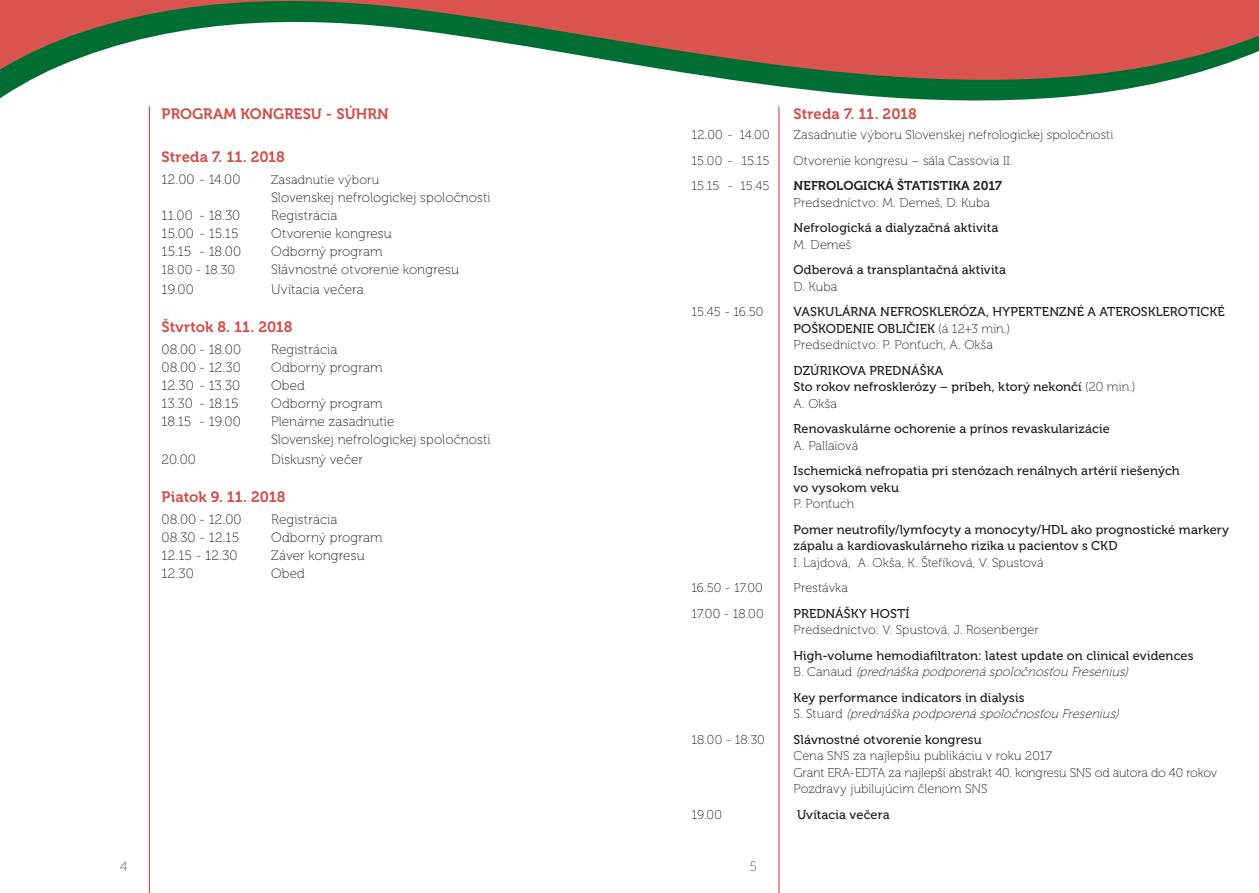
<style>
.page{position:relative;width:1259px;height:893px;background:#fff}
.page>*{position:absolute;margin:0;border:0;box-sizing:border-box;transform-origin:0 0}
.t1{font:15px "Museo 700";color:#d34d47}
.t2{font:13.5px/18px "Museo 100";letter-spacing:.005em;color:#231f20}
.t3{font:13.5px "Museo 100";color:#57585a}
.t4{font:12.75px/16.5px "Museo 500";letter-spacing:.01em;color:#231f20}
.t5{font:12.75px/16.5px "Museo 100";letter-spacing:.005em;color:#231f20}
.t6{font:italic 12.75px "Museo 100";color:#231f20}
.t7{font:12.75px "Museo 700";letter-spacing:.01em;color:#231f20}
.s1{font-family:"Museo 100"}
.s2{font-style:normal}
</style>
<div class="page">
<hr style="left:149px;top:106px;width:1px;height:787px;background:#d34d47">
<hr style="left:778px;top:106px;width:1px;height:787px;background:#d34d47">
<svg style="left:0;top:87px;width:1137px;height:21px"></svg>
<svg style="left:0;top:0;width:1259px;height:87px"></svg>
<p class="t1" style="left:162px;top:108px;width:229px">PROGRAM KONGRESU - SÚHRN</p>
<p class="t1" style="left:162px;top:151px;width:125px">Streda 7. 11. 2018</p>
<p class="t2" style="left:162px;top:172px;width:80px">12.00 - 14.00</p>
<p class="t5" style="left:271px;top:173px;width:110px">Zasadnutie výboru</p>
<p class="t2" style="left:271px;top:190px;width:221px">Slovenskej nefrologickej spoločnosti</p>
<p class="t2" style="left:162px;top:208px;width:80px">11.00 - 18.30</p>
<p class="t2" style="left:271px;top:208px;width:68px">Registrácia</p>
<p class="t2" style="left:162px;top:226px;width:78px">15.00 - 15.15</p>
<p class="t2" style="left:271px;top:226px;width:122px">Otvorenie kongresu</p>
<p class="t2" style="left:162px;top:244px;width:81px">15.15 - 18.00</p>
<p class="t2" style="left:271px;top:244px;width:113px">Odborný program</p>
<p class="t5" style="left:162px;top:263px;width:75px">18.00 - 18.30</p>
<p class="t2" style="left:271px;top:262px;width:189px">Slávnostné otvorenie kongresu</p>
<p class="t2" style="left:162px;top:281px;width:34px">19.00</p>
<p class="t2" style="left:271px;top:281px;width:94px">Uvítacia večera</p>
<p class="t1" style="left:162px;top:321px;width:132px">Štvrtok 8. 11. 2018</p>
<p class="t2" style="left:162px;top:341px;width:81px">08.00 - 18.00</p>
<p class="t2" style="left:271px;top:341px;width:68px">Registrácia</p>
<p class="t2" style="left:162px;top:359px;width:81px">08.00 - 12.30</p>
<p class="t2" style="left:271px;top:359px;width:113px">Odborný program</p>
<p class="t2" style="left:162px;top:377px;width:80px">12.30 - 13.30</p>
<p class="t2" style="left:271px;top:377px;width:35px">Obed</p>
<p class="t2" style="left:162px;top:395px;width:78px">13.30 - 18.15</p>
<p class="t2" style="left:271px;top:395px;width:113px">Odborný program</p>
<p class="t2" style="left:162px;top:413px;width:81px">18.15 - 19.00</p>
<p class="t2" style="left:271px;top:413px;width:221px">Plenárne zasadnutie<br>Slovenskej nefrologickej spoločnosti</p>
<p class="t2" style="left:162px;top:451px;width:36px">20.00</p>
<p class="t2" style="left:271px;top:451px;width:93px">Diskusný večer</p>
<p class="t1" style="left:162px;top:491px;width:125px">Piatok 9. 11. 2018</p>
<p class="t2" style="left:162px;top:511px;width:82px">08.00 - 12.00</p>
<p class="t2" style="left:271px;top:511px;width:68px">Registrácia</p>
<p class="t2" style="left:162px;top:529px;width:79px">08.30 - 12.15</p>
<p class="t2" style="left:271px;top:529px;width:113px">Odborný program</p>
<p class="t2" style="left:162px;top:547px;width:77px">12.15 - 12.30</p>
<p class="t2" style="left:271px;top:547px;width:95px">Záver kongresu</p>
<p class="t2" style="left:162px;top:565px;width:34px">12.30</p>
<p class="t2" style="left:271px;top:565px;width:35px">Obed</p>
<p class="t1" style="left:793px;top:108px;width:125px">Streda 7. 11. 2018</p>
<p class="t5" style="left:691px;top:128px;width:80px">12.00 - 14.00</p>
<p class="t5" style="left:793px;top:128px;width:321px">Zasadnutie výboru Slovenskej nefrologickej spoločnosti</p>
<p class="t5" style="left:691px;top:153px;width:79px">15.00 - 15.15</p>
<p class="t5" style="left:793px;top:153px;width:221px">Otvorenie kongresu – sála Cassovia II.</p>
<p class="t5" style="left:691px;top:179px;width:79px">15.15 - 15.45</p>
<p class="t7" style="left:793px;top:181px;width:210px">NEFROLOGICKÁ ŠTATISTIKA 2017</p>
<p class="t5" style="left:793px;top:195px;width:198px">Predsedníctvo: M. Demeš, D. Kuba</p>
<p class="t4" style="left:793px;top:221px;width:206px">Nefrologická a dialyzačná aktivita</p>
<p class="t5" style="left:793px;top:237px;width:59px">M. Demeš</p>
<p class="t4" style="left:793px;top:263px;width:214px">Odberová a transplantačná aktivita</p>
<p class="t5" style="left:793px;top:279px;width:45px">D. Kuba</p>
<p class="t5" style="left:691px;top:305px;width:73px">15.45 - 16.50</p>
<p class="t4" style="left:793px;top:305px;width:432px">VASKULÁRNA NEFROSKLERÓZA, HYPERTENZNÉ A ATEROSKLEROTICKÉ<br>POŠKODENIE OBLIČIEK <span class="s1">(á 12+3 min.)</span></p>
<p class="t5" style="left:793px;top:338px;width:201px">Predsedníctvo: P. Ponťuch, A. Okša</p>
<p class="t4" style="left:793px;top:363px;width:343px">DZÚRIKOVA PREDNÁŠKA<br>Sto rokov nefrosklerózy – príbeh, ktorý nekončí <span class="s1">(20 min.)</span></p>
<p class="t5" style="left:793px;top:396px;width:45px">A. Okša</p>
<p class="t4" style="left:793px;top:422px;width:318px">Renovaskulárne ochorenie a prínos revaskularizácie</p>
<p class="t5" style="left:793px;top:438px;width:66px">A. Pallaiová</p>
<p class="t4" style="left:793px;top:464px;width:388px">Ischemická nefropatia pri stenózach renálnych artérií riešených vo vysokom veku</p>
<p class="t5" style="left:793px;top:497px;width:62px">P. Ponťuch</p>
<p class="t4" style="left:793px;top:522px;width:437px">Pomer neutrofily/lymfocyty a monocyty/HDL ako prognostické markery zápalu a kardiovaskulárneho rizika u pacientov s CKD</p>
<p class="t5" style="left:793px;top:555px;width:252px">I. Lajdová, A. Okša, K. Štefíková, V. Spustová</p>
<p class="t5" style="left:691px;top:581px;width:73px">16.50 - 17.00</p>
<p class="t5" style="left:793px;top:581px;width:56px">Prestávka</p>
<p class="t5" style="left:691px;top:606px;width:74px">17.00 - 18.00</p>
<p class="t4" style="left:793px;top:606px;width:117px">PREDNÁŠKY HOSTÍ</p>
<p class="t5" style="left:793px;top:623px;width:247px">Predsedníctvo: V. Spustová, J. Rosenberger</p>
<p class="t4" style="left:793px;top:648px;width:401px">High-volume hemodiafiltraton: latest update on clinical evidences</p>
<p class="t6" style="left:793px;top:667px;width:339px"><span class="s2">B . C a n a u d</span> (prednáška podporená spoločnosťou Fresenius)</p>
<p class="t4" style="left:793px;top:690px;width:233px">Key performance indicators in dialysis</p>
<p class="t6" style="left:793px;top:709px;width:329px"><span class="s2">S . S t u a r d</span> (prednáška podporená spoločnosťou Fresenius)</p>
<p class="t5" style="left:691px;top:732px;width:75px">18.00 - 18.30</p>
<p class="t4" style="left:793px;top:732px;width:190px">Slávnostné otvorenie kongresu</p>
<p class="t5" style="left:793px;top:749px;width:425px">Cena SNS za najlepšiu publikáciu v roku 2017<br>Grant ERA-EDTA za najlepší abstrakt 40. kongresu SNS od autora do 40 rokov<br>Pozdravy jubilujúcim členom SNS</p>
<p class="t5" style="left:691px;top:807px;width:32px">19.00</p>
<p class="t4" style="left:797px;top:807px;width:94px">Uvítacia večera</p>
<p class="t3" style="left:120px;top:861px;width:9px">4</p>
<p class="t3" style="left:749px;top:861px;width:9px">5</p>
</div>
